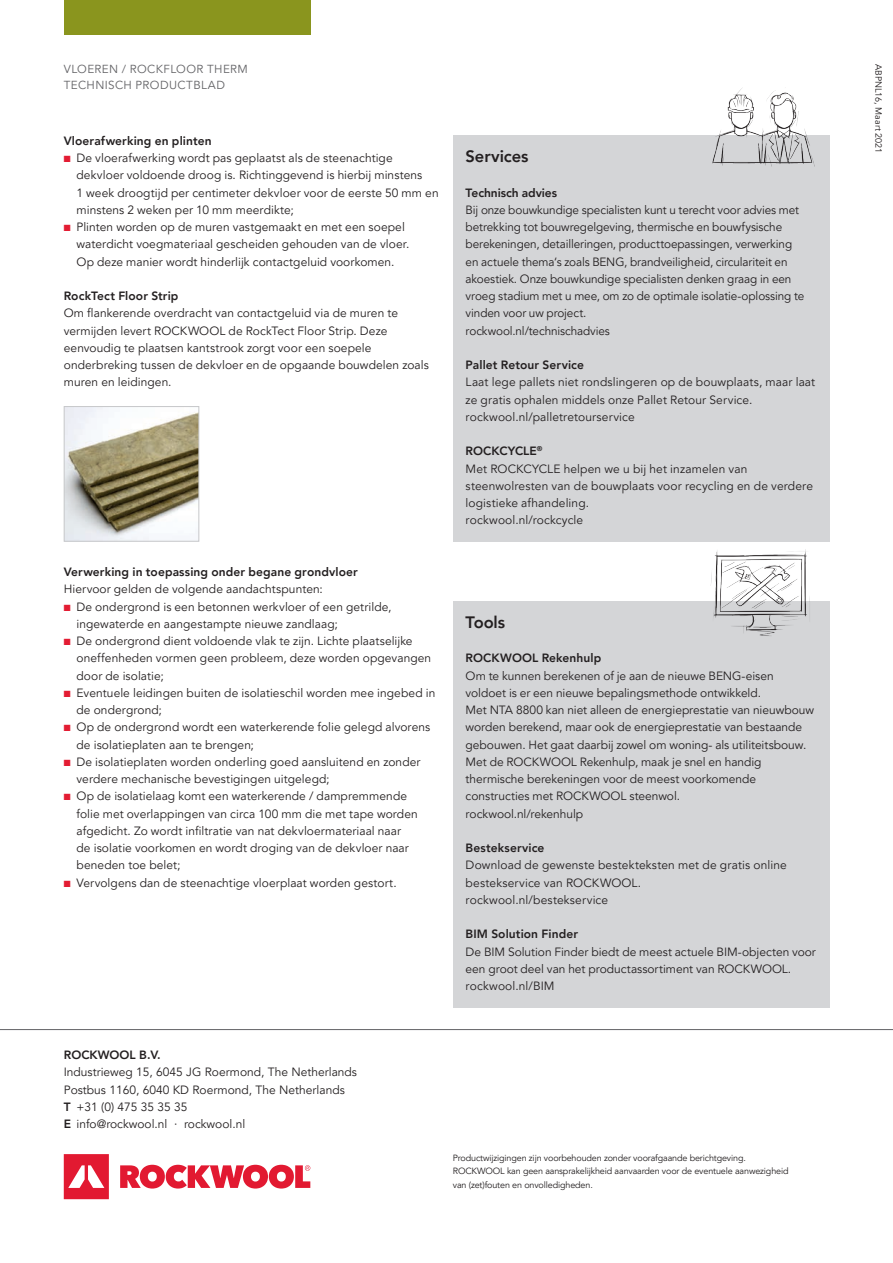
<style>
.page{position:relative;width:893px;height:1263px;background:#fff}
.page>*{position:absolute;margin:0;border:0;box-sizing:border-box;transform-origin:0 0}
.t1{font:800 16.5px "Avenir LT Pro";letter-spacing:-.005em;color:#231f20}
.t2{font:12px/17.2px "Avenir LT Pro";letter-spacing:.005em;color:#231f20}
.t3{font:800 12px "Avenir LT Pro";letter-spacing:.01em;color:#231f20}
.t4{font:11.7px/16.5px "Avenir LT Pro";letter-spacing:.035em;color:#636366}
.t5{font:9px/13.5px "Avenir LT Pro";letter-spacing:-.015em;color:#231f20}
.s1{color:#e31c33}
.s2{font-weight:800}
</style>
<div class="page">
<div style="left:64px;top:0;width:246px;height:34px;background:#8a951e"></div>
<hr style="left:0;top:1029px;width:893px;height:1px;background:#636366">
<svg style="left:64px;top:1154px;width:246px;height:45px"></svg>
<div style="left:453px;top:601px;width:376px;height:406px;background:#d4d5d7"></div>
<img style="left:711px;top:549px;width:99px;height:87px">
<div style="left:453px;top:136px;width:376px;height:406px;background:#d4d5d7"></div>
<img style="left:704px;top:88px;width:113px;height:79px">
<img style="left:66px;top:408px;width:131px;height:132px">
<div style="left:64px;top:406px;width:135px;height:136px;border:1px solid #c7c8ca"></div>
<p class="t4" style="left:64px;top:61px;width:186px">VLOEREN / ROCKFLOOR THERM<br>TECHNISCH PRODUCTBLAD</p>
<p class="t5" style="left:885px;top:64px;width:91px;rotate:90deg">ABPNL16, Maart 2021</p>
<p class="t3" style="left:64px;top:134px;width:149px">Vloerafwerking en plinten</p>
<p class="t2" style="left:77px;top:150px;width:364px;text-indent:-13px"><span class="s1">■</span> De vloerafwerking wordt pas geplaatst als de steenachtige dekvloer voldoende droog is. Richtinggevend is hierbij minstens<br>1 week droogtijd per centimeter dekvloer voor de eerste 50 mm en minstens 2 weken per 10 mm meerdikte;</p>
<p class="t2" style="left:77px;top:219px;width:334px;text-indent:-13px"><span class="s1">■</span> Plinten worden op de muren vastgemaakt en met een soepel waterdicht voegmateriaal gescheiden gehouden van de vloer.<br>Op deze manier wordt hinderlijk contactgeluid voorkomen.</p>
<p class="t3" style="left:64px;top:289px;width:116px">RockTect Floor Strip</p>
<p class="t2" style="left:64px;top:305px;width:367px">Om flankerende overdracht van contactgeluid via de muren te vermijden levert ROCKWOOL de RockTect Floor Strip. Deze eenvoudig te plaatsen kantstrook zorgt voor een soepele onderbreking tussen de dekvloer en de opgaande bouwdelen zoals muren en leidingen.</p>
<h1 class="t1" style="left:466px;top:147px;width:64px">Services</h1>
<p class="t3" style="left:466px;top:185px;width:93px">Technisch advies</p>
<p class="t2" style="left:466px;top:201px;width:340px">Bij onze bouwkundige specialisten kunt u terecht voor advies met betrekking tot bouwregelgeving, thermische en bouwfysische berekeningen, detailleringen, producttoepassingen, verwerking en actuele thema‘s zoals BENG, brandveiligheid, circulariteit en akoestiek. Onze bouwkundige specialisten denken graag in een vroeg stadium met u mee, om zo de optimale isolatie-oplossing te vinden voor uw project.<br>rockwool.nl/technischadvies</p>
<p class="t3" style="left:466px;top:358px;width:120px">Pallet Retour Service</p>
<p class="t2" style="left:466px;top:374px;width:351px">Laat lege pallets niet rondslingeren op de bouwplaats, maar laat ze gratis ophalen middels onze Pallet Retour Service. rockwool.nl/palletretourservice</p>
<p class="t2" style="left:466px;top:443px;width:349px"><span class="s2">ROCKCYCLE</span><sup>®<br></sup>Met ROCKCYCLE helpen we u bij het inzamelen van steenwolresten van de bouwplaats voor recycling en de verdere logistieke afhandeling.<br>rockwool.nl/rockcycle</p>
<p class="t3" style="left:64px;top:565px;width:296px">Verwerking in toepassing onder begane grondvloer</p>
<p class="t2" style="left:64px;top:581px;width:261px">Hiervoor gelden de volgende aandachtspunten:</p>
<p class="t2" style="left:77px;top:598px;width:316px;text-indent:-13px"><span class="s1">■</span> De ondergrond is een betonnen werkvloer of een getrilde, ingewaterde en aangestampte nieuwe zandlaag;</p>
<p class="t2" style="left:77px;top:633px;width:356px;text-indent:-13px"><span class="s1">■</span> De ondergrond dient voldoende vlak te zijn. Lichte plaatselijke oneffenheden vormen geen probleem, deze worden opgevangen door de isolatie;</p>
<p class="t2" style="left:77px;top:684px;width:360px;text-indent:-13px"><span class="s1">■</span> Eventuele leidingen buiten de isolatieschil worden mee ingebed in de ondergrond;</p>
<p class="t2" style="left:77px;top:719px;width:355px;text-indent:-13px"><span class="s1">■</span> Op de ondergrond wordt een waterkerende folie gelegd alvorens de isolatieplaten aan te brengen;</p>
<p class="t2" style="left:77px;top:753px;width:345px;text-indent:-13px"><span class="s1">■</span> De isolatieplaten worden onderling goed aansluitend en zonder verdere mechanische bevestigingen uitgelegd;</p>
<p class="t2" style="left:77px;top:788px;width:343px;text-indent:-13px"><span class="s1">■</span> Op de isolatielaag komt een waterkerende / dampremmende folie met overlappingen van circa 100 mm die met tape worden afgedicht. Zo wordt infiltratie van nat dekvloermateriaal naar de isolatie voorkomen en wordt droging van de dekvloer naar beneden toe belet;</p>
<p class="t2" style="left:64px;top:874px;width:334px"><span class="s1">■</span> Vervolgens dan de steenachtige vloerplaat worden gestort.</p>
<h1 class="t1" style="left:466px;top:612px;width:41px">Tools</h1>
<p class="t3" style="left:466px;top:651px;width:137px">ROCKWOOL Rekenhulp</p>
<p class="t2" style="left:466px;top:667px;width:350px">Om te kunnen berekenen of je aan de nieuwe BENG-eisen voldoet is er een nieuwe bepalingsmethode ontwikkeld.<br>Met NTA 8800 kan niet alleen de energieprestatie van nieuwbouw worden berekend, maar ook de energieprestatie van bestaande gebouwen. Het gaat daarbij zowel om woning- als utiliteitsbouw.<br>Met de ROCKWOOL Rekenhulp, maak je snel en handig thermische berekeningen voor de meest voorkomende constructies met ROCKWOOL steenwol.<br>rockwool.nl/rekenhulp</p>
<p class="t3" style="left:466px;top:841px;width:80px">Bestekservice</p>
<p class="t2" style="left:466px;top:857px;width:323px">Download de gewenste bestekteksten met de gratis online bestekservice van ROCKWOOL.<br>rockwool.nl/bestekservice</p>
<p class="t3" style="left:466px;top:927px;width:114px">BIM Solution Finder</p>
<p class="t2" style="left:466px;top:943px;width:352px">De BIM Solution Finder biedt de meest actuele BIM-objecten voor een groot deel van het productassortiment van ROCKWOOL. rockwool.nl/BIM</p>
<p class="t3" style="left:64px;top:1048px;width:98px">ROCKWOOL B.V.</p>
<p class="t2" style="left:64px;top:1064px;width:295px">Industrieweg 15, 6045 JG Roermond, The Netherlands Postbus 1160, 6040 KD Roermond, The Netherlands<br><span class="s2">T</span> +31 (0) 475 35 35 35<br><span class="s2">E</span> info@rockwool.nl · rockwool.nl</p>
<p class="t5" style="left:453px;top:1151px;width:337px">Productwijzigingen zijn voorbehouden zonder voorafgaande berichtgeving.<br>ROCKWOOL kan geen aansprakelijkheid aanvaarden voor de eventuele aanwezigheid van (zet)fouten en onvolledigheden.</p>
</div>
